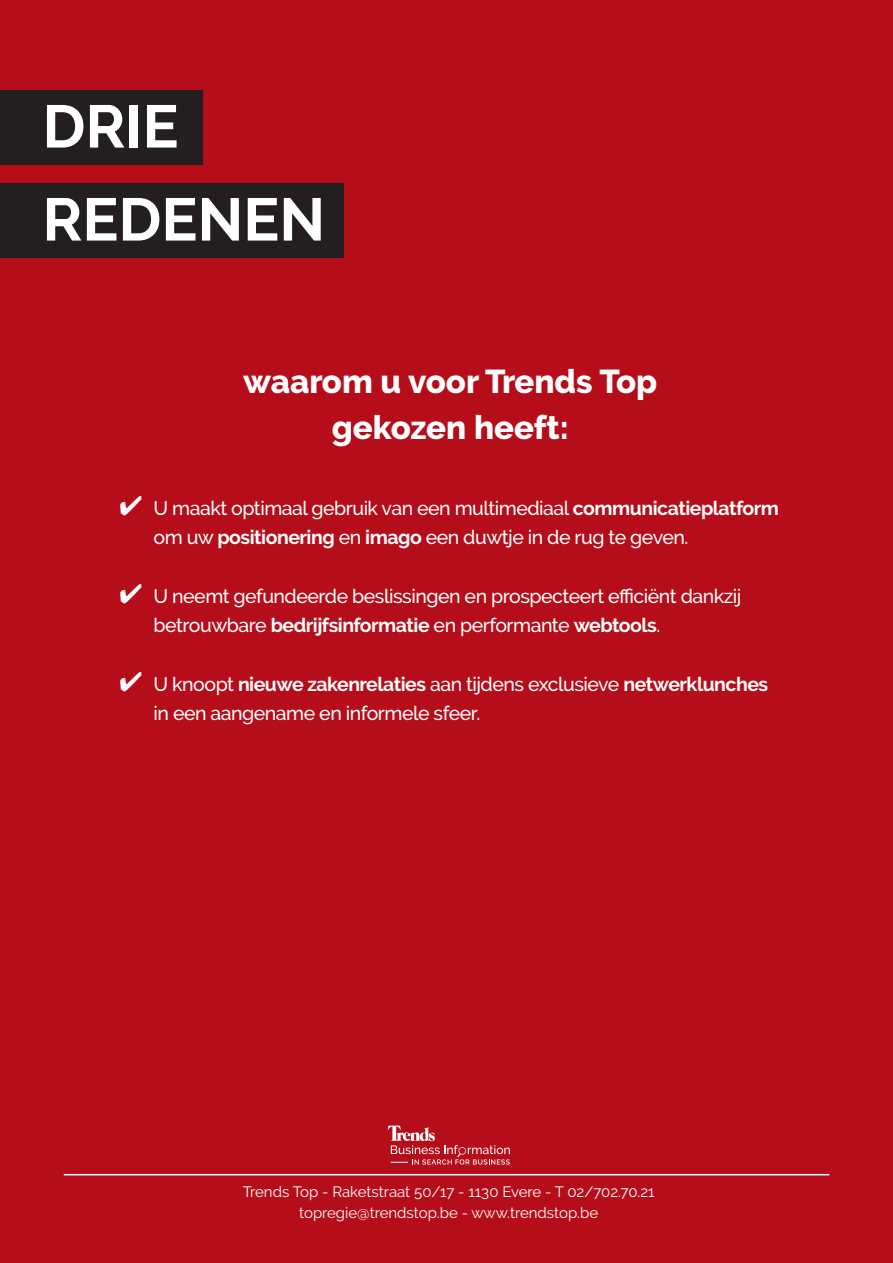
<style>
.page{position:relative;width:893px;height:1263px;background:#b50e1a}
.page>*{position:absolute;margin:0;border:0;box-sizing:border-box;transform-origin:0 0}
.t1{font:700 60px/93px "Raleway";color:#fff}
.t2{font:800 33px/46.5px "Raleway";color:#fff;text-align:center}
.t3{font:500 19.5px/29.2px "Raleway";letter-spacing:-.025em;color:#fff}
.t4{font:15px/21.1px "Raleway";color:#fff;text-align:center}
.s1{font-weight:700}
</style>
<div class="page">
<hr style="left:64px;top:1174px;width:765px;height:1px;background:#fff">
<svg style="left:388px;top:1125px;width:122px;height:39px"></svg>
<div style="left:0;top:184px;width:344px;height:74px;background:#231f20"></div>
<div style="left:0;top:90px;width:203px;height:74px;background:#231f20"></div>
<h1 class="t1" style="left:43px;top:80px;width:284px">Drie reDenen</h1>
<h2 class="t2" style="left:243px;top:358px;width:416px">waarom u voor Trends Top gekozen heeft:</h2>
<p class="t3" style="left:154px;top:493px;width:627px;text-indent:-34px">✔ U maakt optimaal gebruik van een multimediaal <span class="s1">communicatieplatform </span>om uw <span class="s1">positionering</span> en <span class="s1">imago</span> een duwtje in de rug te geven.</p>
<p class="t3" style="left:154px;top:581px;width:589px;text-indent:-34px">✔ U neemt gefundeerde beslissingen en prospecteert efficiënt dankzij betrouwbare <span class="s1">bedrijfsinformatie</span> en performante <span class="s1">webtools</span>.</p>
<p class="t3" style="left:154px;top:669px;width:616px;text-indent:-34px">✔ U knoopt <span class="s1">nieuwe zakenrelaties</span> aan tijdens exclusieve <span class="s1">netwerklunches </span>in een aangename en informele sfeer.</p>
<p class="t4" style="left:243px;top:1181px;width:413px">Trends Top - Raketstraat 50/17 - 1130 Evere - T 02/702.70.21 topregie@trendstop.be - www.trendstop.be</p>
</div>
